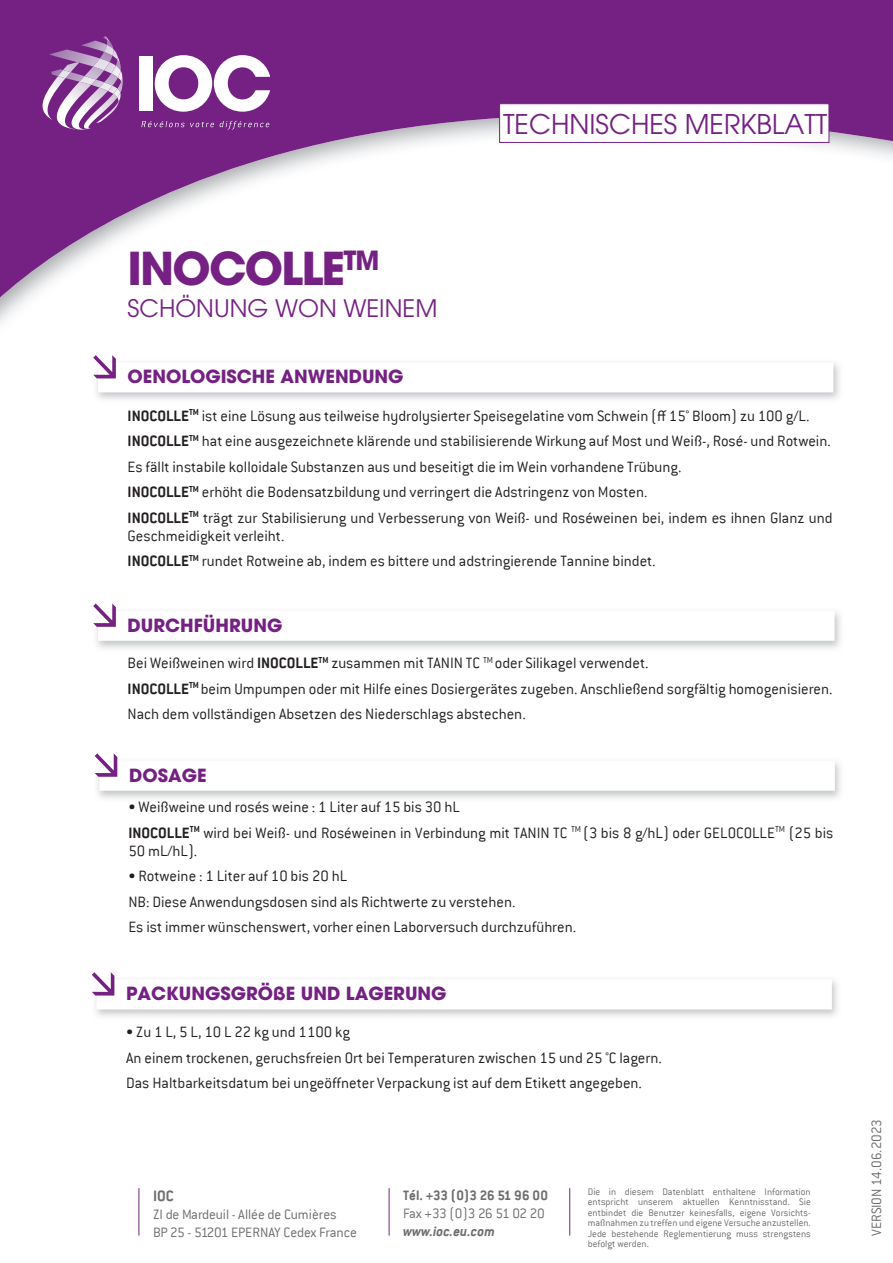
<style>
.page{position:relative;width:893px;height:1263px;background:#fff}
.page>*{position:absolute;margin:0;border:0;box-sizing:border-box;transform-origin:0 0}
.t1{font:700 45px "Avant Garde LT";letter-spacing:-.04em;color:#752183}
.t2{font:27px "Avant Garde LT";color:#752183}
.t3{font:24px "Avant Garde LT";color:#752183}
.t4{font:700 18px "Avant Garde LT";color:#752183}
.t5{font:300 16.5px/25.5px "Conduit ITC";color:#231f20}
.t6{font:700 16.5px "Conduit ITC";color:#6c6d70}
.t7{font:300 15px/18px "Conduit ITC";letter-spacing:-.01em;color:#6c6d70}
.t8{font:700 15px "Conduit ITC";color:#6c6d70}
.t9{font:300 15px "Conduit ITC";letter-spacing:-.03em;color:#6c6d70}
.t10{font:italic 700 15px "Conduit ITC";color:#6c6d70}
.t11{font:300 10.5px/10.5px "Conduit ITC";color:#6c6d70;text-align:justify}
.s1{font-weight:700}
</style>
<div class="page">
<svg style="left:0;top:0;width:893px;height:324px"></svg>
<hr style="left:139px;top:1188px;width:1px;height:47px;background:#752183">
<hr style="left:389px;top:1188px;width:1px;height:47px;background:#752183">
<hr style="left:569px;top:1188px;width:1px;height:47px;background:#752183">
<img style="left:49px;top:49px;width:6px;height:13px">
<img style="left:121px;top:75px;width:2px;height:54px">
<img style="left:113px;top:105px;width:8px;height:25px">
<img style="left:55px;top:36px;width:58px;height:94px">
<img style="left:93px;top:58px;width:6px;height:12px">
<img style="left:79px;top:76px;width:17px;height:9px">
<svg style="left:99px;top:36px;width:23px;height:69px;background:#ac82b6"></svg>
<img style="left:39px;top:62px;width:40px;height:59px">
<svg style="left:58px;top:70px;width:13px;height:8px"></svg>
<svg style="left:141px;top:121px;width:73px;height:6px"></svg>
<svg style="left:220px;top:121px;width:49px;height:8px"></svg>
<div style="left:139px;top:56px;width:14px;height:55px;background:#fff"></div>
<svg style="left:155px;top:55px;width:115px;height:57px"></svg>
<svg style="left:93px;top:355px;width:740px;height:37px"></svg>
<svg style="left:93px;top:603px;width:742px;height:38px"></svg>
<svg style="left:95px;top:753px;width:740px;height:38px"></svg>
<svg style="left:92px;top:972px;width:740px;height:37px"></svg>
<svg style="left:499px;top:98px;width:331px;height:45px"></svg>
<h2 class="t2" style="left:503px;top:108px;width:326px">TECHNISCHES MERKBLATT</h2>
<h1 class="t1" style="left:128px;top:239px;width:253px">INOCOLLE<sup>TM</sup></h1>
<h3 class="t3" style="left:128px;top:294px;width:311px">SCHÖNUNG WON WEINEM</h3>
<p class="t4" style="left:128px;top:364px;width:278px">OENOLOGISCHE ANWENDUNG</p>
<p class="t5" style="left:128px;top:403px;width:706px"><span class="s1">INOCOLLE</span><sup>TM</sup> ist eine Lösung aus teilweise hydrolysierter Speisegelatine vom Schwein (~ 15° Bloom) zu 100 g/L.<br><span class="s1">INOCOLLE</span><sup>TM</sup> hat eine ausgezeichnete klärende und stabilisierende Wirkung auf Most und Weiß-, Rosé- und Rotwein.<br>Es fällt instabile kolloidale Substanzen aus und beseitigt die im Wein vorhandene Trübung.<br><span class="s1">INOCOLLE</span><sup>TM</sup> erhöht die Bodensatzbildung und verringert die Adstringenz von Mosten.<br><span class="s1">INOCOLLE</span><sup>TM</sup> trägt zur Stabilisierung und Verbesserung von Weiß- und Roséweinen bei, indem es ihnen Glanz und</p>
<p class="t5" style="left:128px;top:523px;width:530px">Geschmeidigkeit verleiht.<br><span class="s1">INOCOLLE</span><sup>TM</sup> rundet Rotweine ab, indem es bittere und adstringierende Tannine bindet.</p>
<p class="t4" style="left:128px;top:614px;width:156px">DURCHFÜHRUNG</p>
<p class="t5" style="left:128px;top:650px;width:707px">Bei Weißweinen wird <span class="s1">INOCOLLE</span><sup>TM</sup> zusammen mit TANIN TC <sup>TM</sup> oder Silikagel verwendet.<br><span class="s1">INOCOLLE</span><sup>TM</sup> beim Umpumpen oder mit Hilfe eines Dosiergerätes zugeben. Anschließend sorgfältig homogenisieren.<br>Nach dem vollständigen Absetzen des Niederschlags abstechen.</p>
<p class="t4" style="left:129px;top:763px;width:79px">DOSAGE</p>
<p class="t5" style="left:128px;top:794px;width:706px">• Weißweine und rosés weine : 1 Liter auf 15 bis 30 hL<br><span class="s1">INOCOLLE</span><sup>TM</sup> wird bei Weiß- und Roséweinen in Verbindung mit TANIN TC <sup>TM</sup> (3 bis 8 g/hL) oder GELOCOLLE<sup>TM</sup> (25 bis</p>
<p class="t5" style="left:128px;top:838px;width:70px">50 mL/hL).</p>
<p class="t5" style="left:128px;top:863px;width:449px">• Rotweine : 1 Liter auf 10 bis 20 hL<br>NB: Diese Anwendungsdosen sind als Richtwerte zu verstehen.<br>Es ist immer wünschenswert, vorher einen Laborversuch durchzuführen.</p>
<p class="t4" style="left:126px;top:982px;width:322px">PACKUNGSGRÖßE UND LAGERUNG</p>
<p class="t5" style="left:126px;top:1019px;width:537px">• Zu 1 L, 5 L, 10 L 22 kg und 1100 kg<br>An einem trockenen, geruchsfreien Ort bei Temperaturen zwischen 15 und 25 °C lagern.<br>Das Haltbarkeitsdatum bei ungeöffneter Verpackung ist auf dem Etikett angegeben.</p>
<p class="t6" style="left:153px;top:1186px;width:22px">IOC</p>
<p class="t7" style="left:153px;top:1205px;width:205px">ZI de Mardeuil - Allée de Cumières<br>BP 25 - 51201 EPERNAY Cedex France</p>
<p class="t8" style="left:403px;top:1186px;width:146px">Tél. +33 (0)3 26 51 96 00</p>
<p class="t9" style="left:403px;top:1205px;width:143px">Fax +33 (0)3 26 51 02 20</p>
<p class="t10" style="left:403px;top:1222px;width:93px">www.ioc.eu.com</p>
<p class="t11" style="left:588px;top:1186px;width:224px">Die in diesem Datenblatt enthaltene Information entspricht unserem aktuellen Kenntnisstand. Sie entbindet die Benutzer keinesfalls, eigene Vorsichts&shy;maßnahmen zu treffen und eigene Versuche anzustellen.<br>Jede bestehende Reglementierung muss strengstens befolgt werden.</p>
<p class="t7" style="left:867px;top:1235px;width:118px;rotate:-90deg">VERSION 14.06.2023</p>
</div>
